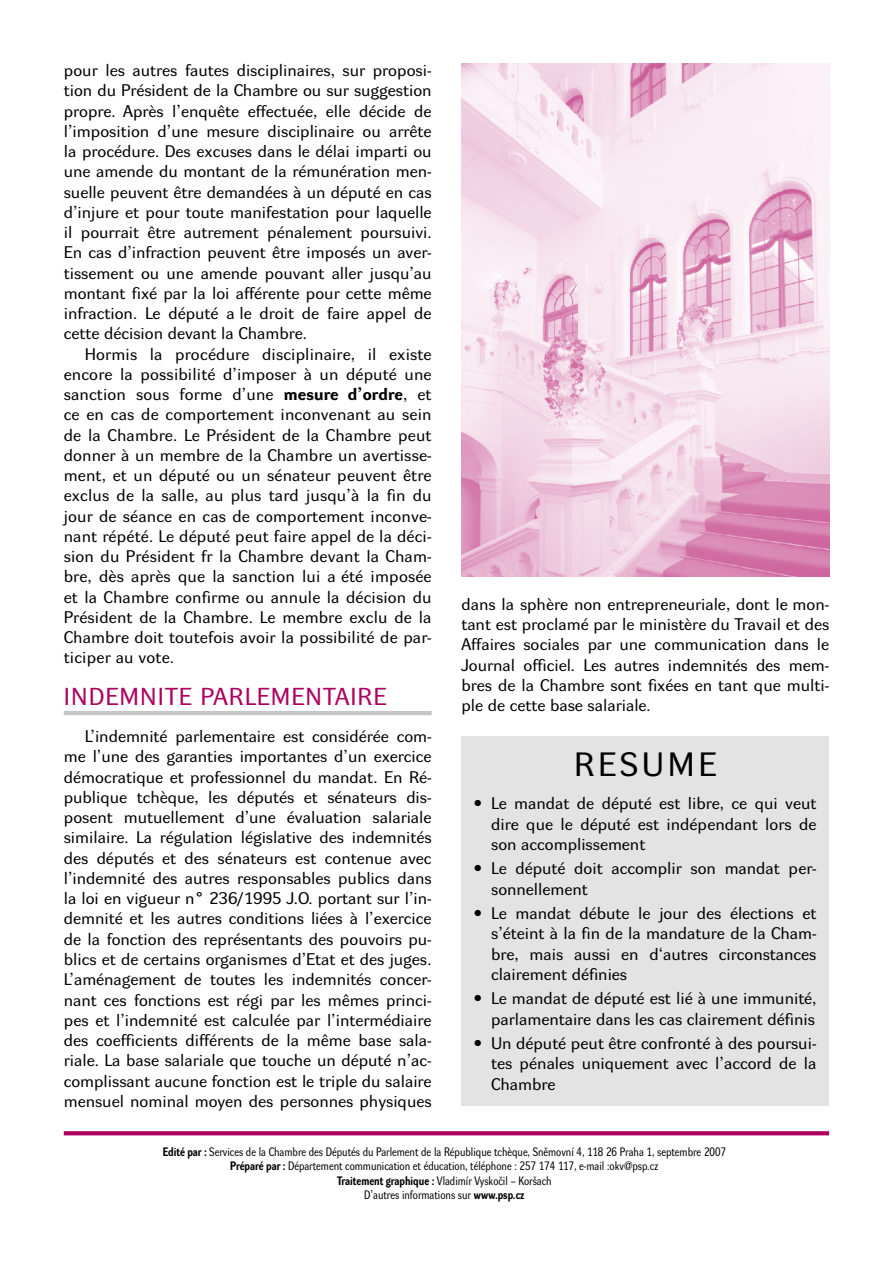
<style>
.page{position:relative;width:893px;height:1263px;background:#fff}
.page>*{position:absolute;margin:0;border:0;box-sizing:border-box;transform-origin:0 0}
.t1{font:33px "Dyna Grotesk RE";letter-spacing:.115em;color:#000}
.t2{font:24px "Dyna Grotesk RE";letter-spacing:.045em;color:#ae005f}
.t3{font:16.5px/20.2px "Dyna Grotesk RE";color:#000;text-align:justify}
.t4{font:12px/14.4px "Dyna Grotesk R";color:#000;text-align:center;scale:.9 1}
.s1{font-weight:700}
</style>
<div class="page">
<svg style="left:64px;top:1131px;width:765px;height:4px;background:#b10a65"></svg>
<div style="left:461px;top:736px;width:368px;height:370px;background:#e3e3e3"></div>
<hr style="left:64px;top:711px;width:368px;height:4px;background:#c5c6c6">
<img style="left:461px;top:64px;width:368px;height:513px">
<p class="t3" style="left:64px;top:62px;width:369px">pour les autres fautes disciplinaires, sur proposi&shy;tion du Président de la Chambre ou sur suggestion propre. Après l’enquête effectuée, elle décide de l’imposition d’une mesure disciplinaire ou arrête la procédure. Des excuses dans le délai imparti ou une amende du montant de la rémunération men&shy;suelle peuvent être demandées à un député en cas d’injure et pour toute manifestation pour laquelle il pourrait être autrement pénalement poursuivi.<br>En cas d’infraction peuvent être imposés un aver&shy;tissement ou une amende pouvant aller jusqu’au montant fixé par la loi afférente pour cette même infraction. Le député a le droit de faire appel de cette décision devant la Chambre.</p>
<p class="t3" style="left:64px;top:345px;width:369px;text-indent:21px">Hormis la procédure disciplinaire, il existe encore la possibilité d’imposer à un député une sanction sous forme d’une <span class="s1">mesure d’ordre</span>, et ce en cas de comportement inconvenant au sein de la Chambre. Le Président de la Chambre peut donner à un membre de la Chambre un avertisse&shy;ment, et un député ou un sénateur peuvent être exclus de la salle, au plus tard jusqu’à la fin du jour de séance en cas de comportement inconve&shy;nant répété. Le député peut faire appel de la déci&shy;sion du Président fr la Chambre devant la Cham&shy;bre, dès après que la sanction lui a été imposée et la Chambre confirme ou annule la décision du Président de la Chambre. Le membre exclu de la Chambre doit toutefois avoir la possibilité de par&shy;ticiper au vote.</p>
<h2 class="t2" style="left:64px;top:683px;width:324px">INDEMNITE PARLEMENTAIRE</h2>
<p class="t3" style="left:64px;top:728px;width:369px;text-indent:21px">L’indemnité parlementaire est considérée com&shy;me l’une des garanties importantes d’un exercice démocratique et professionnel du mandat. En Ré&shy;publique tchèque, les députés et sénateurs dis&shy;posent mutuellement d’une évaluation salariale similaire. La régulation législative des indemnités des députés et des sénateurs est contenue avec l’indemnité des autres responsables publics dans la loi en vigueur n° 236/1995 J.O. portant sur l’in&shy;demnité et les autres conditions liées à l’exercice de la fonction des représentants des pouvoirs pu&shy;blics et de certains organismes d’Etat et des juges.<br>L’aménagement de toutes les indemnités concer&shy;nant ces fonctions est régi par les mêmes princi&shy;pes et l’indemnité est calculée par l’intermédiaire des coefficients différents de la même base sala&shy;riale. La base salariale que touche un député n’ac&shy;complissant aucune fonction est le triple du salaire mensuel nominal moyen des personnes physiques</p>
<p class="t3" style="left:461px;top:595px;width:369px">dans la sphère non entrepreneuriale, dont le mon&shy;tant est proclamé par le ministère du Travail et des Affaires sociales par une communication dans le Journal officiel. Les autres indemnités des mem&shy;bres de la Chambre sont fixées en tant que multi&shy;ple de cette base salariale.</p>
<h1 class="t1" style="left:574px;top:746px;width:144px">RESUME</h1>
<p class="t3" style="left:491px;top:795px;width:327px;text-indent:-17px">• Le mandat de député est libre, ce qui veut dire que le député est indépendant lors de son accomplissement</p>
<p class="t3" style="left:491px;top:860px;width:327px;text-indent:-17px">• Le député doit accomplir son mandat per&shy;sonnellement</p>
<p class="t3" style="left:491px;top:905px;width:327px;text-indent:-17px">• Le mandat débute le jour des élections et s’éteint à la fin de la mandature de la Cham&shy;bre, mais aussi en d‘autres circonstances clairement définies</p>
<p class="t3" style="left:474px;top:990px;width:344px;text-align:right">• Le mandat de député est lié à une immunité, parlamentaire dans les cas clairement définis</p>
<p class="t3" style="left:491px;top:1035px;width:327px;text-indent:-17px">• Un député peut être confronté à des poursui&shy;tes pénales uniquement avec l’accord de la Chambre</p>
<p class="t4" style="left:163px;top:1145px;width:627px"><span class="s1">Edité par :</span> Services de la Chambre des Députés du Parlement de la République tchèque, Sněmovní 4, 118 26 Praha 1, septembre 2007<br><span class="s1">Préparé par :</span> Département communication et éducation, téléphone : 257 174 117, e-mail :okv@psp.cz<br><span class="s1">Traitement graphique :</span> Vladimír Vyskočil – Koršach<br>D’autres informations sur <span class="s1">www.psp.cz</span></p>
</div>
